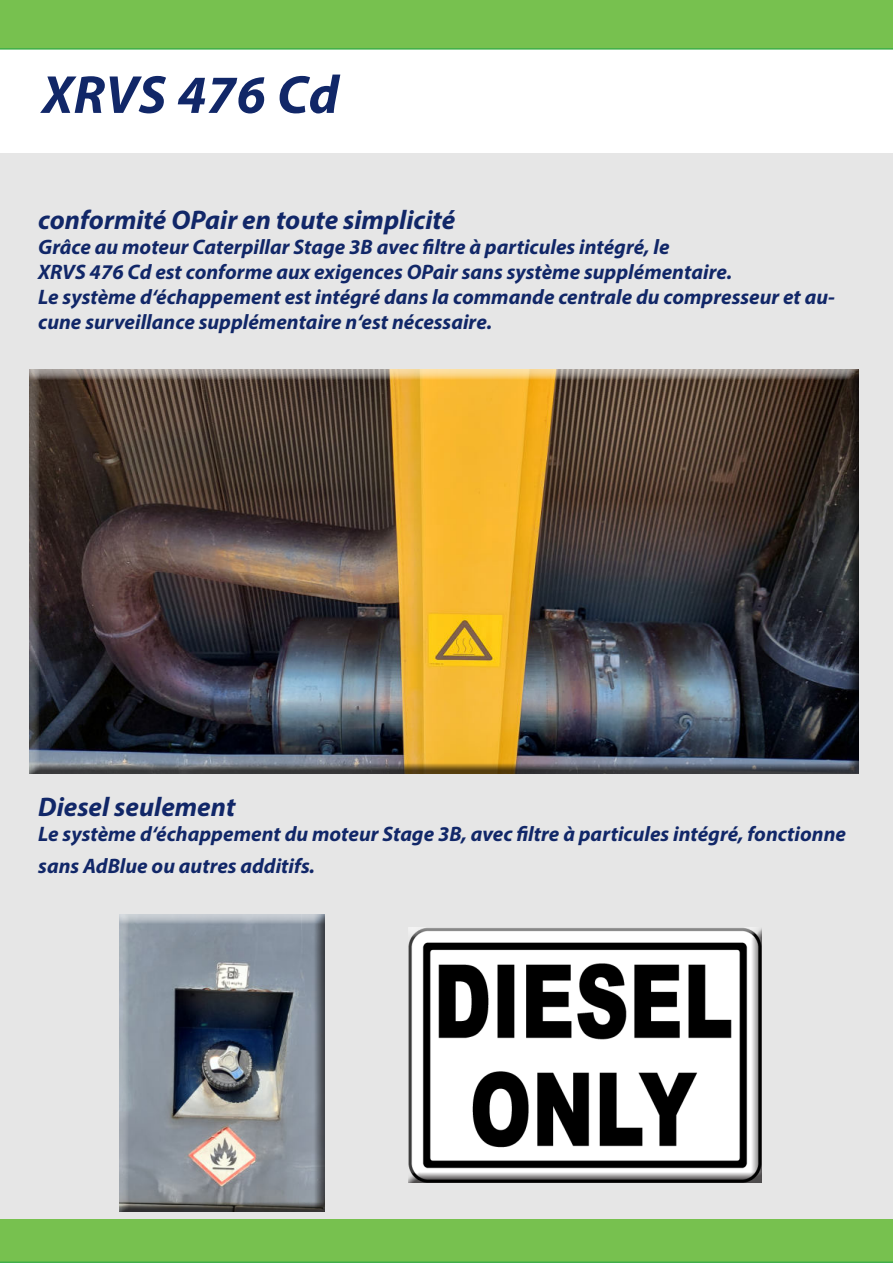
<style>
.page{position:relative;width:893px;height:1263px;background:#fff}
.page>*{position:absolute;margin:0;border:0;box-sizing:border-box;transform-origin:0 0}
.t1{font:italic 700 54px "Myriad Pro";letter-spacing:.01em;color:#112768}
.t2{font:italic 700 27px "Myriad Pro";color:#112768}
.t3{font:italic 700 21px/25.2px "Myriad Pro";color:#112768}
</style>
<div class="page">
<div style="left:0;top:0;width:893px;height:50px;background:#77c14f"></div>
<div style="left:0;top:1219px;width:893px;height:44px;background:#77c14f"></div>
<div style="left:0;top:153px;width:893px;height:1066px;background:#e6e6e6"></div>
<img style="left:29px;top:370px;width:830px;height:404px">
<svg style="left:119px;top:914px;width:206px;height:298px"></svg>
<svg style="left:408px;top:928px;width:354px;height:255px;fill:#fff"></svg>
<h1 class="t1" style="left:42px;top:74px;width:298px">XRVS 476 Cd</h1>
<p class="t2" style="left:38px;top:209px;width:419px">conformité OPair en toute simplicité</p>
<p class="t3" style="left:38px;top:236px;width:798px">Grâce au moteur Caterpillar Stage 3B avec filtre à particules intégré, le<br>XRVS 476 Cd est conforme aux exigences OPair sans système supplémentaire.<br>Le système d‘échappement est intégré dans la commande centrale du compresseur et au&shy;cune surveillance supplémentaire n‘est nécessaire.</p>
<p class="t2" style="left:38px;top:796px;width:199px">Diesel seulement</p>
<p class="t3" style="left:38px;top:819px;width:809px;line-height:32.4px">Le système d‘échappement du moteur Stage 3B, avec filtre à particules intégré, fonctionne sans AdBlue ou autres additifs.</p>
</div>
